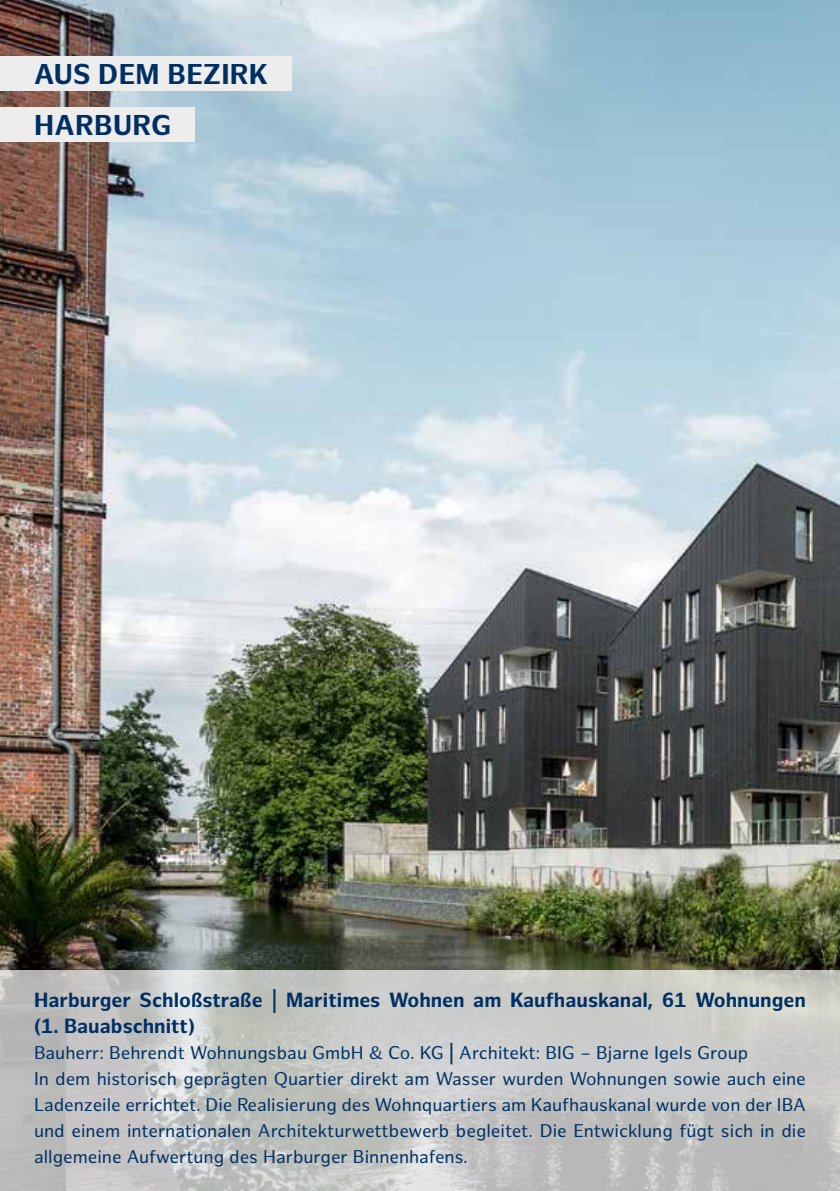
<style>
.page{position:relative;width:840px;height:1191px;background:#fff}
.page>*{position:absolute;margin:0;border:0;box-sizing:border-box;transform-origin:0 0}
.t1{font:700 28px/51px "Hamburg Sans";letter-spacing:.01em;color:#003063}
.t2{font:700 20px/26px "Hamburg Sans";color:#003063}
.t3{font:18px/26px "Hamburg Sans";color:#003063}
.s1{font-weight:700}
</style>
<div class="page">
<img style="left:0;top:0;width:839px;height:970px">
<div style="left:0;top:57px;width:291px;height:34px;background:#ededed"></div>
<div style="left:0;top:108px;width:194px;height:34px;background:#ededed"></div>
<svg style="left:0;top:970px;width:839px;height:221px;background:#c5c6c4"></svg>
<h1 class="t1" style="left:34px;top:49px;width:235px">AUS DEM BEZIRK<br>HARBURG</h1>
<p class="t2" style="left:34px;top:987px;width:772px">Harburger Schloßstraße | Maritimes Wohnen am Kaufhauskanal, 61 Wohnungen (1. Bauabschnitt)</p>
<p class="t3" style="left:34px;top:1040px;width:773px">Bauherr: Behrendt Wohnungsbau GmbH &amp; Co. KG <span class="s1">|</span> Architekt: BIG – Bjarne Igels Group<br>In dem historisch geprägten Quartier direkt am Wasser wurden Wohnungen sowie auch eine Ladenzeile errichtet. Die Realisierung des Wohnquartiers am Kaufhauskanal wurde von der IBA und einem internationalen Architekturwettbewerb begleitet. Die Entwicklung fügt sich in die allgemeine Aufwertung des Harburger Binnenhafens.</p>
</div>
